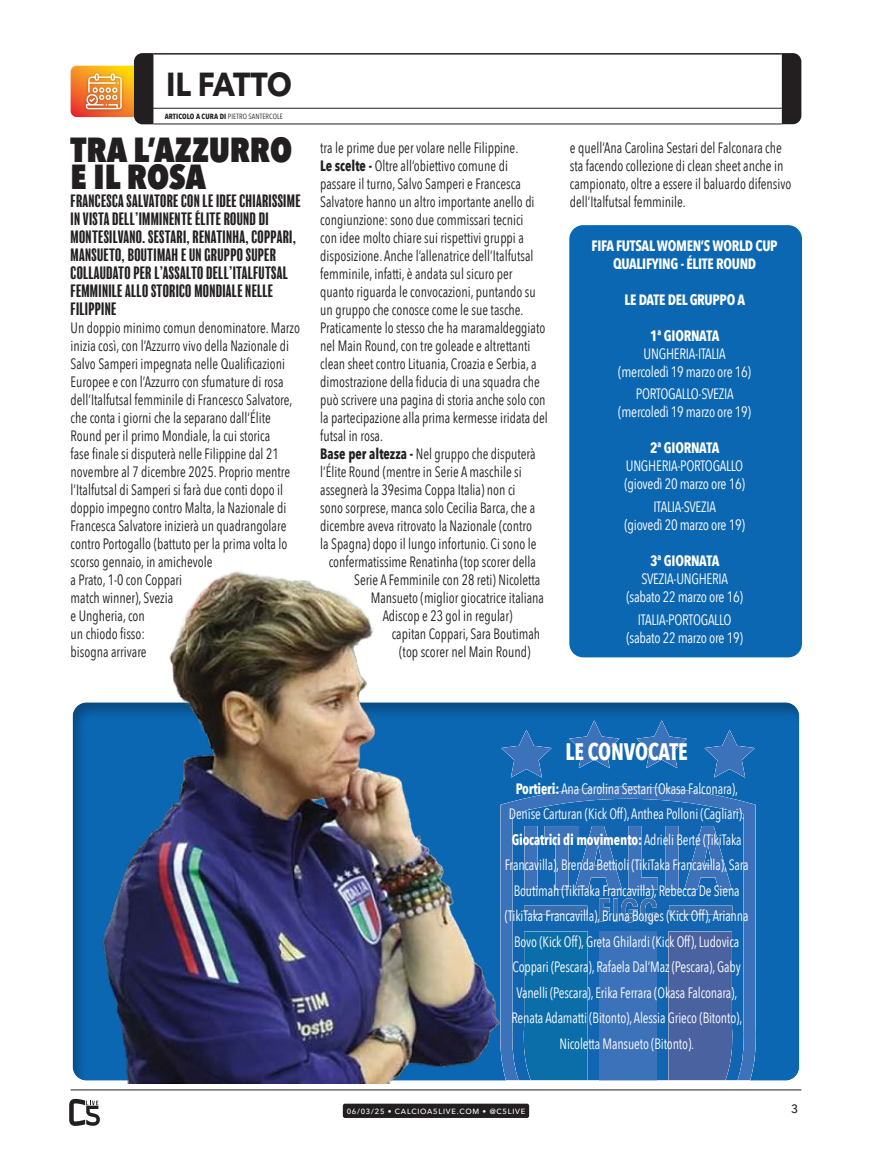
<style>
.page{position:relative;width:872px;height:1170px;background:#fff}
.page>*{position:absolute;margin:0;border:0;box-sizing:border-box;transform-origin:0 0}
.t1{font:800 condensed 34.5px/27px "Avenir Next LT Pro";color:#231f20}
.t2{font:700 33px "Avenir Next LT Pro";letter-spacing:-.03em;color:#231f20;scale:.9 1}
.t3{font:700 23.7px "Avenir Next Condensed";letter-spacing:-.01em;color:#fff;scale:.9 1}
.t4{font:condensed 16.5px/18px "Balboa";letter-spacing:.02em;color:#231f20}
.t5{font:15px/18px "Avenir Next Condensed";color:#231f20;scale:.9 1}
.t6{font:15px/25.5px "Avenir Next Condensed";letter-spacing:-.01em;color:#fff;text-align:center;scale:.9 1}
.t7{font:15px/18px "Avenir Next Condensed";letter-spacing:-.01em;color:#fff;text-align:center;scale:.94 1}
.t8{font:700 15px/18px "Avenir Next Condensed";letter-spacing:-.02em;color:#fff;text-align:center;scale:.94 1}
.t9{font:500 12px "Avenir Next LT Pro";color:#231f20}
.t10{font:500 7.5px "Avenir Next LT Pro";letter-spacing:.1em;color:#fff}
.t11{font:condensed 7.5px "Avenir Next LT Pro";letter-spacing:.01em;color:#231f20}
.s1{font-weight:700}
</style>
<div class="page">
<hr style="left:71px;top:1089px;width:730px;height:1px;background:#231f20">
<div style="left:343px;top:1103px;width:186px;height:14px;background:#231f20;border-radius:2px"></div>
<svg style="left:69px;top:1098px;width:31px;height:27px"></svg>
<hr style="left:153px;top:53px;width:629px;height:2px;background:#231f20">
<hr style="left:136px;top:108px;width:646px;height:1px;background:#231f20">
<hr style="left:153px;top:124px;width:629px;height:1px;background:#231f20">
<svg style="left:71px;top:66px;width:80px;height:51px"></svg>
<div style="left:83px;top:70px;width:42px;height:42px;background:#231f20;opacity:.35"></div>
<svg style="left:84px;top:73px;width:38px;height:36px"></svg>
<svg style="left:134px;top:53px;width:19px;height:71px"></svg>
<svg style="left:782px;top:53px;width:19px;height:71px"></svg>
<div style="left:569px;top:225px;width:233px;height:432px;background:#0b67b2;border-radius:14px"></div>
<img style="left:72px;top:552px;width:730px;height:531px">
<h2 class="t2" style="left:166px;top:64px;width:142px">IL FATTO</h2>
<p class="t11" style="left:165px;top:111px;width:120px"><span class="s1">ARTICOLO A CURA DI</span> PIETRO SANTERCOLE</p>
<h1 class="t1" style="left:71px;top:136px;width:223px">TRA L’AZZURRO<br>E IL ROSA</h1>
<p class="t4" style="left:71px;top:192px;width:231px">FRANCESCA SALVATORE CON LE IDEE CHIARISSIME IN VISTA DELL’IMMINENTE ÉLITE ROUND DI MONTESILVANO. SESTARI, RENATINHA, COPPARI, MANSUETO, BOUTIMAH E UN GRUPPO SUPER COLLAUDATO PER L’ASSALTO DELL’ITALFUTSAL FEMMINILE ALLO STORICO MONDIALE NELLE FILIPPINE</p>
<p class="t5" style="left:71px;top:318px;width:256px">Un doppio minimo comun denominatore. Marzo inizia così, con l’Azzurro vivo della Nazionale di Salvo Samperi impegnata nelle Qualificazioni Europee e con l’Azzurro con sfumature di rosa dell’Italfutsal femminile di Francesco Salvatore, che conta i giorni che la separano dall’Élite Round per il primo Mondiale, la cui storica<br>fase finale si disputerà nelle Filippine dal 21 novembre al 7 dicembre 2025. Proprio mentre l’Italfutsal di Samperi si farà due conti dopo il doppio impegno contro Malta, la Nazionale di Francesca Salvatore inizierà un quadrangolare contro Portogallo (battuto per la prima volta lo scorso gennaio, in amichevole<br>a Prato, 1-0 con Coppari<br>match winner), Svezia<br>e Ungheria, con<br>un chiodo fisso:<br>bisogna arrivare</p>
<p class="t5" style="left:320px;top:138px;width:221px">tra le prime due per volare nelle Filippine.</p>
<p class="t5" style="left:320px;top:156px;width:210px"><span class="s1">Le scelte -</span> Oltre all’obiettivo comune di</p>
<p class="t5" style="left:320px;top:174px;width:224px">passare il turno, Salvo Samperi e Francesca</p>
<p class="t5" style="left:320px;top:192px;width:240px">Salvatore hanno un altro importante anello di</p>
<p class="t5" style="left:320px;top:210px;width:227px">congiunzione: sono due commissari tecnici</p>
<p class="t5" style="left:320px;top:228px;width:228px">con idee molto chiare sui rispettivi gruppi a</p>
<p class="t5" style="left:320px;top:246px;width:238px">disposizione. Anche l’allenatrice dell’Italfutsal</p>
<p class="t5" style="left:320px;top:264px;width:215px">femminile, infatti, è andata sul sicuro per</p>
<p class="t5" style="left:320px;top:282px;width:241px">quanto riguarda le convocazioni, puntando su</p>
<p class="t5" style="left:320px;top:300px;width:227px">un gruppo che conosce come le sue tasche.</p>
<p class="t5" style="left:320px;top:318px;width:252px">Praticamente lo stesso che ha maramaldeggiato</p>
<p class="t5" style="left:320px;top:336px;width:235px">nel Main Round, con tre goleade e altrettanti</p>
<p class="t5" style="left:320px;top:354px;width:242px">clean sheet contro Lituania, Croazia e Serbia, a</p>
<p class="t5" style="left:320px;top:372px;width:245px">dimostrazione della fiducia di una squadra che</p>
<p class="t5" style="left:320px;top:390px;width:252px">può scrivere una pagina di storia anche solo con</p>
<p class="t5" style="left:320px;top:408px;width:254px">la partecipazione alla prima kermesse iridata del</p>
<p class="t5" style="left:320px;top:426px;width:71px">futsal in rosa.</p>
<p class="t5" style="left:320px;top:444px;width:241px"><span class="s1">Base per altezza -</span> Nel gruppo che disputerà</p>
<p class="t5" style="left:320px;top:462px;width:225px">l’Élite Round (mentre in Serie A maschile si</p>
<p class="t5" style="left:320px;top:480px;width:218px">assegnerà la 39esima Coppa Italia) non ci</p>
<p class="t5" style="left:320px;top:498px;width:240px">sono sorprese, manca solo Cecilia Barca, che a</p>
<p class="t5" style="left:320px;top:516px;width:237px">dicembre aveva ritrovato la Nazionale (contro</p>
<p class="t5" style="left:320px;top:534px;width:242px">la Spagna) dopo il lungo infortunio. Ci sono le</p>
<p class="t5" style="left:329px;top:552px;width:232px">confermatissime Renatinha (top scorer della</p>
<p class="t5" style="left:354px;top:570px;width:208px">Serie A Femminile con 28 reti) Nicoletta</p>
<p class="t5" style="left:371px;top:588px;width:194px">Mansueto (miglior giocatrice italiana</p>
<p class="t5" style="left:383px;top:606px;width:146px">Adiscop e 23 gol in regular)</p>
<p class="t5" style="left:392px;top:624px;width:166px">capitan Coppari, Sara Boutimah</p>
<p class="t5" style="left:399px;top:642px;width:147px">(top scorer nel Main Round)</p>
<p class="t5" style="left:570px;top:138px;width:248px">e quell’Ana Carolina Sestari del Falconara che sta facendo collezione di clean sheet anche in campionato, oltre a essere il baluardo difensivo dell’Italfutsal femminile.</p>
<p class="t8" style="left:591px;top:236px;width:199px">FIFA FUTSAL WOMEN’S WORLD CUP<br>QUALIFYING - ÉLITE ROUND</p>
<p class="t8" style="left:624px;top:290px;width:130px">LE DATE DEL GRUPPO A</p>
<p class="t8" style="left:650px;top:326px;width:75px">1ª GIORNATA</p>
<p class="t7" style="left:618px;top:344px;width:143px">UNGHERIA-ITALIA (mercoledì 19 marzo ore 16)</p>
<p class="t7" style="left:618px;top:384px;width:143px">PORTOGALLO-SVEZIA (mercoledì 19 marzo ore 19)</p>
<p class="t8" style="left:650px;top:439px;width:75px">2ª GIORNATA</p>
<p class="t7" style="left:624px;top:456px;width:130px;text-align:left">UNGHERIA-PORTOGALLO (giovedì 20 marzo ore 16)</p>
<p class="t7" style="left:624px;top:497px;width:130px">ITALIA-SVEZIA<br>(giovedì 20 marzo ore 19)</p>
<p class="t8" style="left:650px;top:551px;width:75px">3ª GIORNATA</p>
<p class="t7" style="left:626px;top:569px;width:125px">SVEZIA-UNGHERIA (sabato 22 marzo ore 16)</p>
<p class="t7" style="left:626px;top:609px;width:125px">ITALIA-PORTOGALLO (sabato 22 marzo ore 19)</p>
<h3 class="t3" style="left:565px;top:737px;width:137px">LE CONVOCATE</h3>
<p class="t6" style="left:504px;top:774px;width:273px"><span class="s1">Portieri:</span> Ana Carolina Sestari (Okasa Falconara), Denise Carturan (Kick Off), Anthea Polloni (Cagliari).<br><span class="s1">Giocatrici di movimento:</span> Adrieli Berté (TikiTaka Francavilla), Brenda Bettioli (TikiTaka Francavilla), Sara Boutimah (TikiTaka Francavilla), Rebecca De Siena (TikiTaka Francavilla), Bruna Borges (Kick Off), Arianna Bovo (Kick Off), Greta Ghilardi (Kick Off), Ludovica Coppari (Pescara), Rafaela Dal’Maz (Pescara), Gaby Vanelli (Pescara), Erika Ferrara (Okasa Falconara), Renata Adamatti (Bitonto), Alessia Grieco (Bitonto), Nicoletta Mansueto (Bitonto).</p>
<p class="t10" style="left:347px;top:1106px;width:180px">06/03/25 • CALCIOA5LIVE.COM • @C5LIVE</p>
<p class="t9" style="left:791px;top:1101px;width:9px">3</p>
</div>
